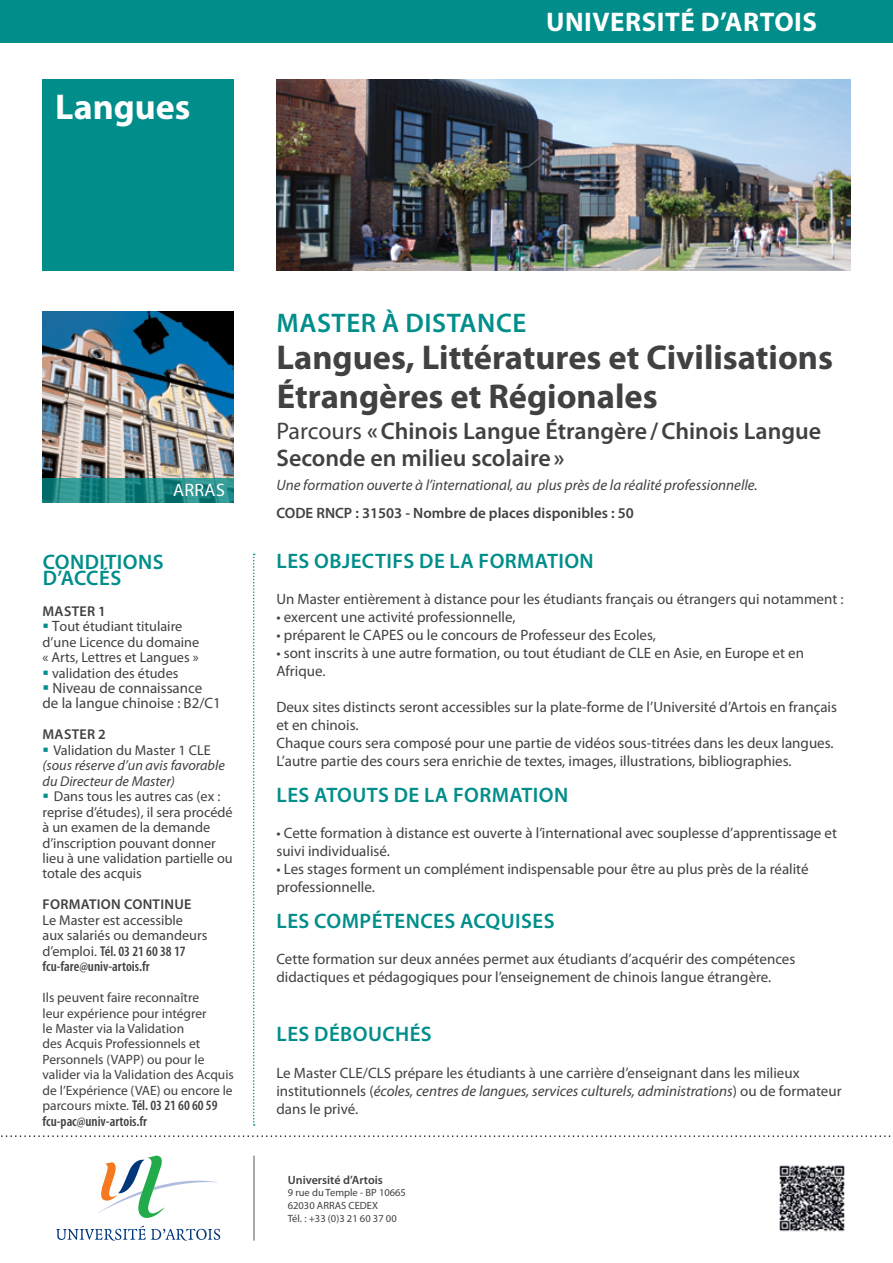
<style>
.page{position:relative;width:893px;height:1263px;background:#fff}
.page>*{position:absolute;margin:0;border:0;box-sizing:border-box;transform-origin:0 0}
.t1{font:700 36px "Myriad Pro";color:#fff}
.t2{font:700 34.5px/39px "Myriad Pro";color:#414042}
.t3{font:700 27px "Myriad Pro";letter-spacing:.02em;color:#fff}
.t4{font:600 27px "Myriad Pro";letter-spacing:.02em;color:#018e8b}
.t5{font:600 24px/27px "Myriad Pro";color:#414042}
.t6{font:600 21px/15.5px "Myriad Pro";letter-spacing:.02em;color:#018e8b}
.t7{font:18px "Myriad Pro";letter-spacing:.02em;color:#fff}
.t8{font:15px/18px "Myriad Pro";color:#414042}
.t9{font:italic 15px "Myriad Pro";color:#414042}
.t10{font:600 15px "Myriad Pro";color:#414042}
.t11{font:14.25px/15.5px "Myriad Pro";color:#414042}
.t12{font:italic 14.25px/15.5px "Myriad Pro";color:#414042}
.t13{font:600 14.25px "Myriad Pro";letter-spacing:.02em;color:#414042}
.t14{font:600 condensed 14.25px "Myriad Pro";color:#414042}
.t15{font:13.5px/15.5px "Myriad Pro";color:#414042}
.t16{font:600 12px "Myriad Pro";color:#414042}
.t17{font:10.5px/12.6px "Myriad Pro";color:#414042}
.s1{color:#018e8b}
.s2{font-size:15px}
.s3{font-style:normal}
.s4{font-weight:600;font-stretch:condensed}
.s5{font-weight:600;font-stretch:condensed;font-size:14.25px}
.s6{font-weight:400}
.s7{font-style:italic}
</style>
<div class="page">
<svg style="left:56px;top:1226px;width:164px;height:15px"></svg>
<svg style="left:98px;top:1155px;width:120px;height:63px"></svg>
<hr style="left:254px;top:1155px;width:1px;height:86px;background:#58595b">
<div style="left:43px;top:80px;width:191px;height:191px;background:#018e8b"></div>
<img style="left:43px;top:311px;width:191px;height:167px">
<div style="left:0;top:0;width:893px;height:43px;background:#018e8b"></div>
<svg style="left:253px;top:554px;width:2px;height:572px"></svg>
<svg style="left:43px;top:478px;width:191px;height:25px;background:#208884"></svg>
<img style="left:276px;top:80px;width:574px;height:191px">
<svg style="left:1px;top:1135px;width:890px;height:2px"></svg>
<img style="left:779px;top:1165px;width:66px;height:67px">
<h1 class="t1" style="left:55px;top:84px;width:137px">Langues</h1>
<h3 class="t3" style="left:546px;top:5px;width:272px">UNIVERSITÉ D’ARTOIS</h3>
<p class="t7" style="left:173px;top:479px;width:53px">ARRAS</p>
<h3 class="t6" style="left:43px;top:554px;width:122px">CONDITIONS<br>D’ACCÉS</h3>
<p class="t13" style="left:43px;top:602px;width:65px">MASTER 1</p>
<p class="t11" style="left:43px;top:618px;width:158px"><span class="s1">▪</span> <span class="s2">T</span>out étudiant titulaire d’une Licence du domaine « Arts, Lettres et Langues »</p>
<p class="t11" style="left:43px;top:665px;width:137px"><span class="s1">▪</span> validation des études</p>
<p class="t8" style="left:43px;top:680px;width:180px;line-height:15.5px"><span class="s1">▪</span> Niveau de connaissance de la langue chinoise : B2/C1</p>
<p class="t13" style="left:43px;top:725px;width:65px">MASTER 2</p>
<p class="t12" style="left:43px;top:742px;width:184px"><span class="s1">▪</span> <span class="s3">Validation du Master 1 CLE </span>(sous réserve d’un avis favorable du Directeur de Master)</p>
<p class="t11" style="left:43px;top:788px;width:192px"><span class="s1">▪</span> Dans tous les autres cas (ex : reprise d’études), il sera procédé à un examen de la demande d’inscription pouvant donner lieu à une validation partielle ou totale des acquis</p>
<p class="t13" style="left:43px;top:895px;width:150px">FORMATION CONTINUE</p>
<p class="t11" style="left:43px;top:912px;width:166px">Le Master est accessible aux salariés ou demandeurs d’emploi. <span class="s4">Tél. 03 21 60 38 17 fcu-fare@univ-artois.fr</span></p>
<p class="t15" style="left:43px;top:989px;width:193px">Ils peuvent faire reconnaître<br>leur expérience pour intégrer<br>le Master via la Validation<br>des Acquis Professionnels et<br>Personnels (VAPP) ou pour le valider via la Validation des Acquis de l’Expérience (VAE) ou encore le parcours mixte. <span class="s5">Tél. 03 21 60 60 59</span></p>
<p class="t14" style="left:43px;top:1112px;width:106px">fcu-pac@univ-artois.fr</p>
<h3 class="t4" style="left:277px;top:305px;width:251px">MASTER À DISTANCE</h3>
<h2 class="t2" style="left:276px;top:337px;width:558px">Langues, Littératures et Civilisations<br>Étrangères et Régionales</h2>
<h3 class="t5" style="left:276px;top:417px;width:546px"><span class="s6">Parcours</span> «Chinois Langue Étrangère/Chinois Langue<br>Seconde en milieu scolaire»</h3>
<p class="t9" style="left:276px;top:476px;width:483px">Une formation ouverte à l’international, au plus près de la réalité professionnelle.</p>
<p class="t10" style="left:276px;top:503px;width:359px">CODE RNCP : 31503 - Nombre de places disponibles : 50</p>
<h3 class="t6" style="left:277px;top:553px;width:319px">LES OBJECTIFS DE LA FORMATION</h3>
<p class="t8" style="left:276px;top:590px;width:569px">Un Master entièrement à distance pour les étudiants français ou étrangers qui notamment :</p>
<p class="t8" style="left:276px;top:608px;width:241px">• exercent une activité professionnelle,</p>
<p class="t8" style="left:276px;top:626px;width:381px">• préparent le CAPES ou le concours de Professeur des Ecoles,</p>
<p class="t8" style="left:276px;top:644px;width:529px">• sont inscrits à une autre formation, ou tout étudiant de CLE en Asie, en Europe et en<br>Afrique.</p>
<p class="t8" style="left:276px;top:698px;width:562px">Deux sites distincts seront accessibles sur la plate-forme de l’Université d’Artois en français et en chinois.<br>Chaque cours sera composé pour une partie de vidéos sous-titrées dans les deux langues.<br>L’autre partie des cours sera enrichie de textes, images, illustrations, bibliographies.</p>
<h3 class="t6" style="left:277px;top:787px;width:293px">LES ATOUTS DE LA FORMATION</h3>
<p class="t8" style="left:276px;top:824px;width:562px">• Cette formation à distance est ouverte à l’international avec souplesse d’apprentissage et suivi individualisé.</p>
<p class="t8" style="left:276px;top:860px;width:534px">• Les stages forment un complément indispensable pour être au plus près de la réalité professionnelle.</p>
<h3 class="t6" style="left:277px;top:913px;width:280px">LES COMPÉTENCES ACQUISES</h3>
<p class="t8" style="left:276px;top:950px;width:520px">Cette formation sur deux années permet aux étudiants d’acquérir des compétences didactiques et pédagogiques pour l’enseignement de chinois langue étrangère.</p>
<h3 class="t6" style="left:277px;top:1025px;width:157px">LES DÉBOUCHÉS</h3>
<p class="t8" style="left:276px;top:1064px;width:567px">Le Master CLE/CLS prépare les étudiants à une carrière d’enseignant dans les milieux institutionnels (<span class="s7">écoles, centres de langues, services culturels, administrations</span>) ou de formateur dans le privé.</p>
<p class="t16" style="left:288px;top:1172px;width:97px">Université d’Artois</p>
<p class="t17" style="left:288px;top:1186px;width:120px">9 rue du Temple - BP 10665<br>62030 ARRAS CEDEX<br>Tél. : +33 (0)3 21 60 37 00</p>
</div>
